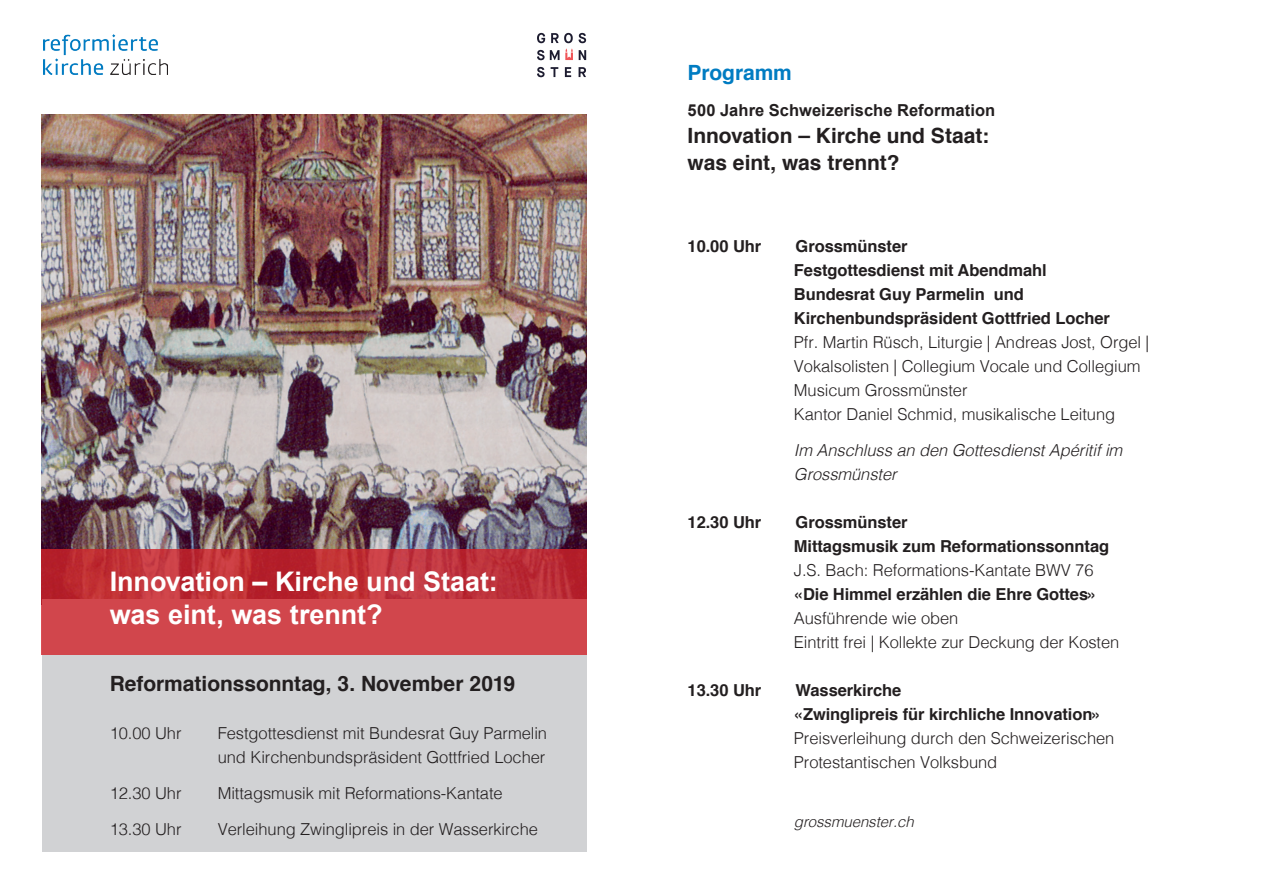
<style>
.page{position:relative;width:1263px;height:893px;background:#fff}
.page>*{position:absolute;margin:0;border:0;box-sizing:border-box;transform-origin:0 0}
.t1{font:700 27px/33px "Arial";letter-spacing:-.005em;color:#fff}
.t2{font:700 21px/27px "Helvetica";letter-spacing:-.005em;color:#231f20}
.t3{font:700 21px "Helvetica";letter-spacing:-.005em;color:#007cc2}
.t4{font:300 16.5px/24px "Helvetica";letter-spacing:-.005em;color:#231f20}
.t5{font:700 16.5px/24px "Helvetica";letter-spacing:-.005em;color:#231f20}
.t6{font:italic 300 16.5px/24px "Helvetica";letter-spacing:-.005em;color:#231f20}
.t7{font:700 16.5px "Arial";letter-spacing:.005em;color:#231f20}
.t8{font:italic 300 15px "Helvetica";letter-spacing:-.005em;color:#231f20}
</style>
<div class="page">
<img style="left:42px;top:115px;width:544px;height:434px">
<div style="left:42px;top:600px;width:544px;height:252px;background:#d1d2d4"></div>
<svg style="left:537px;top:67px;width:8px;height:10px"></svg>
<svg style="left:551px;top:67px;width:7px;height:10px"></svg>
<svg style="left:565px;top:67px;width:6px;height:10px"></svg>
<svg style="left:579px;top:67px;width:7px;height:10px"></svg>
<svg style="left:537px;top:33px;width:49px;height:27px"></svg>
<img style="left:43px;top:34px;width:124px;height:41px">
<svg style="left:42px;top:549px;width:545px;height:106px;background:#c83b42"></svg>
<h1 class="t1" style="left:110px;top:565px;width:389px">Innovation – Kirche und Staat: was eint, was trennt?</h1>
<p class="t2" style="left:110px;top:670px;width:407px">Reformationssonntag, 3. November 2019</p>
<p class="t4" style="left:110px;top:720px;width:73px">10.00 Uhr</p>
<p class="t4" style="left:218px;top:720px;width:331px">Festgottesdienst mit Bundesrat Guy Parmelin und Kirchenbundspräsident Gottfried Locher</p>
<p class="t4" style="left:110px;top:780px;width:73px">12.30 Uhr</p>
<p class="t4" style="left:218px;top:780px;width:286px">Mittagsmusik mit Reformations-Kantate</p>
<p class="t4" style="left:110px;top:816px;width:73px">13.30 Uhr</p>
<p class="t4" style="left:218px;top:816px;width:322px">Verleihung Zwinglipreis in der Wasserkirche</p>
<p class="t3" style="left:688px;top:56px;width:106px">Programm</p>
<p class="t7" style="left:688px;top:99px;width:309px">500 Jahre Schweizerische Reformation</p>
<p class="t2" style="left:688px;top:122px;width:303px">Innovation – Kirche und Staat: was eint, was trennt?</p>
<p class="t5" style="left:688px;top:235px;width:75px">10.00 Uhr</p>
<p class="t5" style="left:794px;top:235px;width:317px">Grossmünster<br>Festgottesdienst mit Abendmahl<br>Bundesrat Guy Parmelin und<br>Kirchenbundspräsident Gottfried Locher</p>
<p class="t4" style="left:794px;top:329px;width:357px">Pfr. Martin Rüsch, Liturgie | Andreas Jost, Orgel | Vokalsolisten | Collegium Vocale und Collegium Musicum Grossmünster<br>Kantor Daniel Schmid, musikalische Leitung</p>
<p class="t6" style="left:794px;top:437px;width:330px">Im Anschluss an den Gottesdienst Apéritif im<br>Grossmünster</p>
<p class="t5" style="left:688px;top:511px;width:75px">12.30 Uhr</p>
<p class="t5" style="left:794px;top:511px;width:317px">Grossmünster<br>Mittagsmusik zum Reformationssonntag</p>
<p class="t4" style="left:794px;top:557px;width:301px">J.S. Bach: Reformations-Kantate BWV 76</p>
<p class="t5" style="left:794px;top:583px;width:305px">«Die Himmel erzählen die Ehre Gottes»</p>
<p class="t4" style="left:794px;top:605px;width:327px">Ausführende wie oben<br>Eintritt frei | Kollekte zur Deckung der Kosten</p>
<p class="t5" style="left:688px;top:679px;width:75px">13.30 Uhr</p>
<p class="t5" style="left:794px;top:679px;width:309px">Wasserkirche<br>«Zwinglipreis für kirchliche Innovation»</p>
<p class="t4" style="left:794px;top:725px;width:322px">Preisverleihung durch den Schweizerischen<br>Protestantischen Volksbund</p>
<p class="t8" style="left:794px;top:809px;width:121px">grossmuenster.ch</p>
</div>
